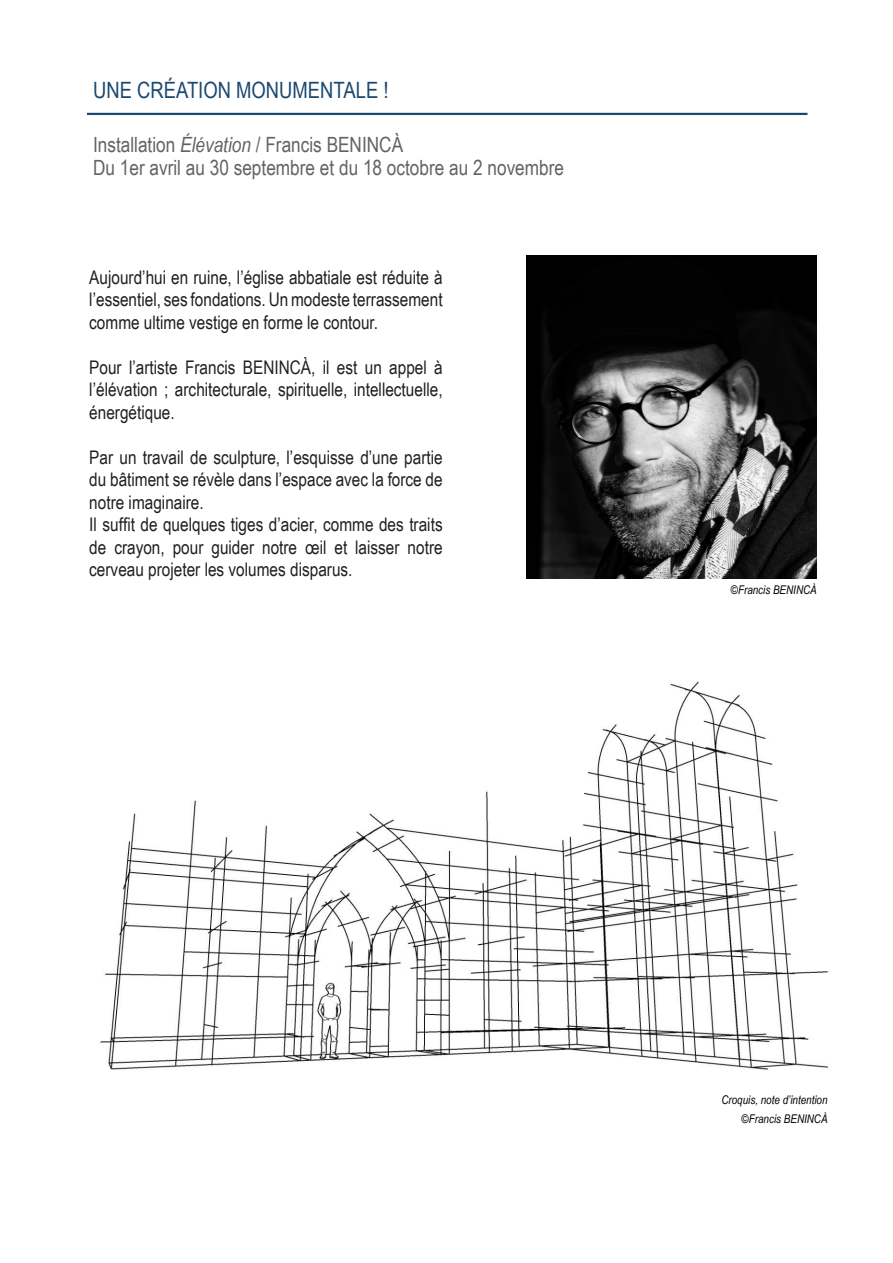
<style>
.page{position:relative;width:893px;height:1263px;background:#fff}
.page>*{position:absolute;margin:0;border:0;box-sizing:border-box;transform-origin:0 0}
.t1{font:22.5px "Arial Narrow";color:#1c486f}
.t2{font:21px/22.5px "Arial Narrow";color:#636366}
.t3{font:18.75px/22.5px "Arial Narrow";color:#231f20;text-align:justify}
.t4{font:italic 12px "Arial Narrow";color:#000}
.s1{font-style:italic}
</style>
<div class="page">
<hr style="left:87px;top:113px;width:720px;height:2px;background:#1c486f">
<img style="left:527px;top:255px;width:290px;height:324px">
<img style="left:100px;top:681px;width:728px;height:389px">
<p class="t1" style="left:93px;top:74px;width:297px">UNE CRÉATION MONUMENTALE !</p>
<p class="t2" style="left:93px;top:133px;width:472px">Installation <span class="s1">Élévation</span> / Francis BENINCÀ<br>Du 1er avril au 30 septembre et du 18 octobre au 2 novembre</p>
<p class="t3" style="left:89px;top:265px;width:355px">Aujourd’hui en ruine, l’église abbatiale est réduite à l’essentiel, ses fondations. Un modeste terrassement comme ultime vestige en forme le contour.</p>
<p class="t3" style="left:89px;top:355px;width:355px">Pour l’artiste Francis BENINCÀ, il est un appel à l’élévation ; architecturale, spirituelle, intellectuelle, énergétique.</p>
<p class="t3" style="left:89px;top:445px;width:355px;text-align:left">Par un travail de sculpture, l’esquisse d’une partie du bâtiment se révèle dans l’espace avec la force de notre imaginaire.<br>Il suffit de quelques tiges d’acier, comme des traits de crayon, pour guider notre œil et laisser notre cerveau projeter les volumes disparus.</p>
<p class="t4" style="left:731px;top:581px;width:87px">©Francis BENINCÀ</p>
<p class="t4" style="left:721px;top:1091px;width:108px">Croquis, note d’intention</p>
<p class="t4" style="left:742px;top:1110px;width:87px">©Francis BENINCÀ</p>
</div>
